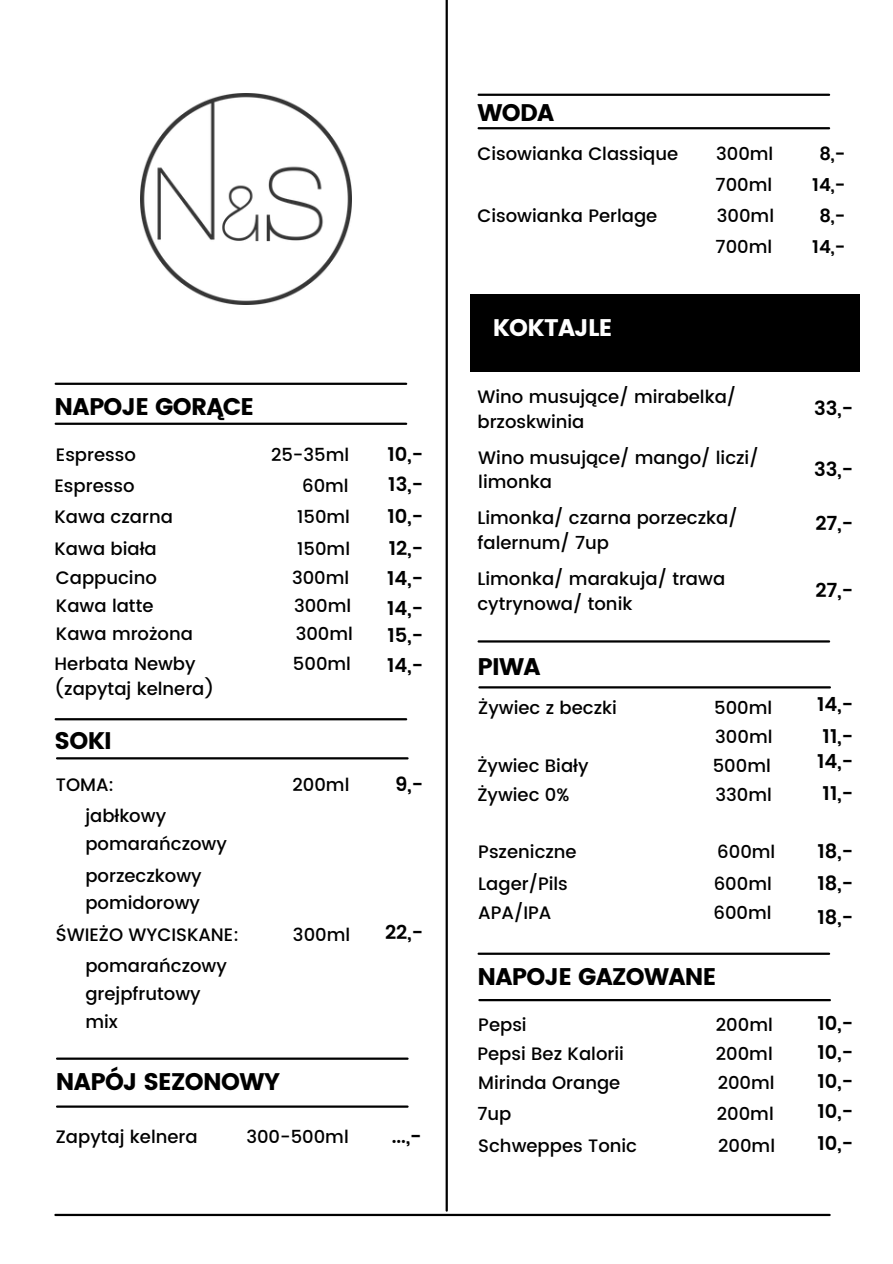
<style>
.page{position:relative;width:893px;height:1264px;background:#fff}
.page>*{position:absolute;margin:0;border:0;box-sizing:border-box;transform-origin:0 0}
.t1{font:24px "Poppins";letter-spacing:-.03em;color:#000}
.t2{font:24px "Poppins";letter-spacing:-.03em;color:#fff}
.t3{font:600 19.5px "Poppins";color:#000}
.t4{font:500 18px/24.8px "Poppins";color:#000}
.t5{font:600 18px "Poppins";color:#000}
</style>
<div class="page">
<hr style="left:55px;top:1213px;width:774px;height:2px;background:#000">
<hr style="left:56px;top:422px;width:350px;height:3px;background:#000">
<div style="left:470px;top:294px;width:389px;height:78px;background:#000"></div>
<img style="left:140px;top:93px;width:212px;height:212px">
<hr style="left:56px;top:382px;width:350px;height:3px;background:#000">
<hr style="left:56px;top:718px;width:350px;height:2px;background:#000">
<hr style="left:57px;top:757px;width:350px;height:2px;background:#000">
<hr style="left:478px;top:127px;width:351px;height:2px;background:#000">
<hr style="left:478px;top:94px;width:351px;height:2px;background:#000">
<hr style="left:478px;top:640px;width:351px;height:2px;background:#000">
<hr style="left:479px;top:686px;width:350px;height:2px;background:#000">
<hr style="left:478px;top:952px;width:351px;height:2px;background:#000">
<hr style="left:479px;top:999px;width:350px;height:2px;background:#000">
<hr style="left:57px;top:1057px;width:350px;height:2px;background:#000">
<hr style="left:57px;top:1105px;width:350px;height:2px;background:#000">
<hr style="left:445px;top:0;width:3px;height:1210px;background:#000">
<p class="t1" style="left:55px;top:392px;width:201px">NAPOJE GORĄCE</p>
<p class="t4" style="left:56px;top:442px;width:81px">Espresso</p>
<p class="t4" style="left:271px;top:442px;width:80px">25-35ml</p>
<p class="t3" style="left:387px;top:442px;width:37px">10,-</p>
<p class="t4" style="left:55px;top:473px;width:81px">Espresso</p>
<p class="t4" style="left:302px;top:473px;width:48px">60ml</p>
<p class="t3" style="left:388px;top:473px;width:36px">13,-</p>
<p class="t4" style="left:55px;top:504px;width:120px">Kawa czarna</p>
<p class="t4" style="left:297px;top:504px;width:54px">150ml</p>
<p class="t3" style="left:387px;top:505px;width:37px">10,-</p>
<p class="t4" style="left:55px;top:536px;width:104px">Kawa biała</p>
<p class="t4" style="left:297px;top:536px;width:54px">150ml</p>
<p class="t3" style="left:389px;top:537px;width:36px">12,-</p>
<h2 class="t4" style="left:56px;top:565px;width:102px">Cappucino</h2>
<h2 class="t4" style="left:292px;top:565px;width:59px">300ml</h2>
<h2 class="t4" style="left:56px;top:593px;width:99px">Kawa latte</h2>
<h2 class="t4" style="left:294px;top:593px;width:59px">300ml</h2>
<h2 class="t4" style="left:56px;top:621px;width:138px">Kawa mrożona</h2>
<h2 class="t4" style="left:296px;top:621px;width:59px">300ml</h2>
<h2 class="t4" style="left:55px;top:651px;width:143px">Herbata Newby</h2>
<h2 class="t4" style="left:293px;top:651px;width:60px">500ml</h2>
<h2 class="t4" style="left:55px;top:676px;width:161px">(zapytaj kelnera)</h2>
<h2 class="t3" style="left:387px;top:567px;width:38px">14,-</h2>
<h2 class="t3" style="left:387px;top:597px;width:38px">14,-</h2>
<h2 class="t3" style="left:387px;top:623px;width:37px">15,-</h2>
<h1 class="t3" style="left:387px;top:653px;width:38px">14,-</h1>
<p class="t1" style="left:55px;top:727px;width:59px">SOKI</p>
<p class="t4" style="left:56px;top:772px;width:60px">TOMA:</p>
<p class="t4" style="left:292px;top:772px;width:58px">200ml</p>
<p class="t3" style="left:395px;top:773px;width:30px">9,-</p>
<h2 class="t4" style="left:85px;top:803px;width:82px">jabłkowy</h2>
<p class="t4" style="left:85px;top:831px;width:143px">pomarańczowy</p>
<p class="t4" style="left:85px;top:862px;width:118px">porzeczkowy</p>
<p class="t4" style="left:85px;top:890px;width:116px">pomidorowy</p>
<h2 class="t4" style="left:56px;top:922px;width:184px">ŚWIEŻO WYCISKANE:</h2>
<h2 class="t4" style="left:293px;top:922px;width:59px">300ml</h2>
<p class="t4" style="left:85px;top:953px;width:143px">pomarańczowy</p>
<p class="t4" style="left:85px;top:981px;width:117px">grejpfrutowy</p>
<p class="t4" style="left:85px;top:1009px;width:34px">mix</p>
<h1 class="t3" style="left:385px;top:921px;width:40px">22,-</h1>
<h2 class="t1" style="left:56px;top:1067px;width:226px">NAPÓJ SEZONOWY</h2>
<p class="t4" style="left:56px;top:1124px;width:143px">Zapytaj kelnera</p>
<p class="t4" style="left:246px;top:1124px;width:104px">300-500ml</p>
<h2 class="t3" style="left:391px;top:1124px;width:31px">...,-</h2>
<p class="t1" style="left:477px;top:98px;width:78px">WODA</p>
<p class="t4" style="left:477px;top:141px;width:202px">Cisowianka Classique</p>
<p class="t4" style="left:716px;top:141px;width:59px">300ml</p>
<h1 class="t4" style="left:715px;top:172px;width:58px">700ml</h1>
<p class="t4" style="left:477px;top:203px;width:181px">Cisowianka Perlage</p>
<p class="t4" style="left:716px;top:203px;width:59px">300ml</p>
<p class="t4" style="left:715px;top:235px;width:58px">700ml</p>
<h1 class="t2" style="left:492px;top:314px;width:121px">KOKTAJLE</h1>
<p class="t4" style="left:477px;top:384px;width:260px">Wino musujące/ mirabelka/ brzoskwinia</p>
<p class="t4" style="left:478px;top:445px;width:282px">Wino musujące/ mango/ liczi/ limonka</p>
<h1 class="t4" style="left:477px;top:505px;width:262px">Limonka/ czarna porzeczka/ falernum/ 7up</h1>
<p class="t4" style="left:477px;top:566px;width:249px">Limonka/ marakuja/ trawa cytrynowa/ tonik</p>
<h2 class="t1" style="left:477px;top:652px;width:65px">PIWA</h2>
<p class="t4" style="left:478px;top:695px;width:140px">Żywiec z beczki</p>
<p class="t4" style="left:714px;top:695px;width:60px">500ml</p>
<h2 class="t4" style="left:715px;top:724px;width:59px">300ml</h2>
<h1 class="t4" style="left:477px;top:753px;width:112px">Żywiec Biały</h1>
<h1 class="t4" style="left:712px;top:753px;width:60px">500ml</h1>
<p class="t4" style="left:477px;top:782px;width:93px">Żywiec 0%</p>
<p class="t4" style="left:715px;top:782px;width:58px">330ml</p>
<h2 class="t4" style="left:478px;top:839px;width:100px">Pszeniczne</h2>
<h2 class="t4" style="left:717px;top:839px;width:60px">600ml</h2>
<p class="t4" style="left:478px;top:871px;width:91px">Lager/Pils</p>
<p class="t4" style="left:713px;top:871px;width:60px">600ml</p>
<p class="t4" style="left:478px;top:900px;width:75px">APA/IPA</p>
<p class="t4" style="left:713px;top:900px;width:60px">600ml</p>
<h2 class="t1" style="left:477px;top:962px;width:240px">NAPOJE GAZOWANE</h2>
<h2 class="t4" style="left:478px;top:1012px;width:50px">Pepsi</h2>
<h2 class="t4" style="left:715px;top:1012px;width:58px">200ml</h2>
<h2 class="t4" style="left:477px;top:1041px;width:148px">Pepsi Bez Kalorii</h2>
<h2 class="t4" style="left:715px;top:1041px;width:58px">200ml</h2>
<h1 class="t4" style="left:478px;top:1070px;width:144px">Mirinda Orange</h1>
<h1 class="t4" style="left:717px;top:1070px;width:58px">200ml</h1>
<p class="t4" style="left:477px;top:1101px;width:35px">7up</p>
<p class="t4" style="left:716px;top:1101px;width:58px">200ml</p>
<h2 class="t4" style="left:478px;top:1132px;width:160px">Schweppes Tonic</h2>
<h2 class="t4" style="left:718px;top:1132px;width:58px">200ml</h2>
<p class="t5" style="left:819px;top:143px;width:28px">8,-</p>
<p class="t5" style="left:812px;top:174px;width:35px">14,-</p>
<p class="t5" style="left:819px;top:205px;width:28px">8,-</p>
<p class="t5" style="left:812px;top:237px;width:35px">14,-</p>
<h2 class="t3" style="left:814px;top:396px;width:41px">33,-</h2>
<p class="t3" style="left:814px;top:458px;width:41px">33,-</p>
<h2 class="t3" style="left:815px;top:512px;width:39px">27,-</h2>
<p class="t3" style="left:815px;top:579px;width:39px">27,-</p>
<h2 class="t3" style="left:817px;top:693px;width:38px">14,-</h2>
<h2 class="t3" style="left:822px;top:725px;width:32px">11,-</h2>
<p class="t3" style="left:817px;top:750px;width:38px">14,-</p>
<h2 class="t3" style="left:822px;top:782px;width:32px">11,-</h2>
<p class="t3" style="left:817px;top:840px;width:37px">18,-</p>
<p class="t3" style="left:817px;top:872px;width:37px">18,-</p>
<p class="t3" style="left:817px;top:905px;width:37px">18,-</p>
<p class="t3" style="left:817px;top:1011px;width:37px">10,-</p>
<h2 class="t3" style="left:817px;top:1040px;width:37px">10,-</h2>
<p class="t3" style="left:817px;top:1069px;width:37px">10,-</p>
<h2 class="t3" style="left:817px;top:1099px;width:37px">10,-</h2>
<p class="t3" style="left:817px;top:1131px;width:37px">10,-</p>
</div>
